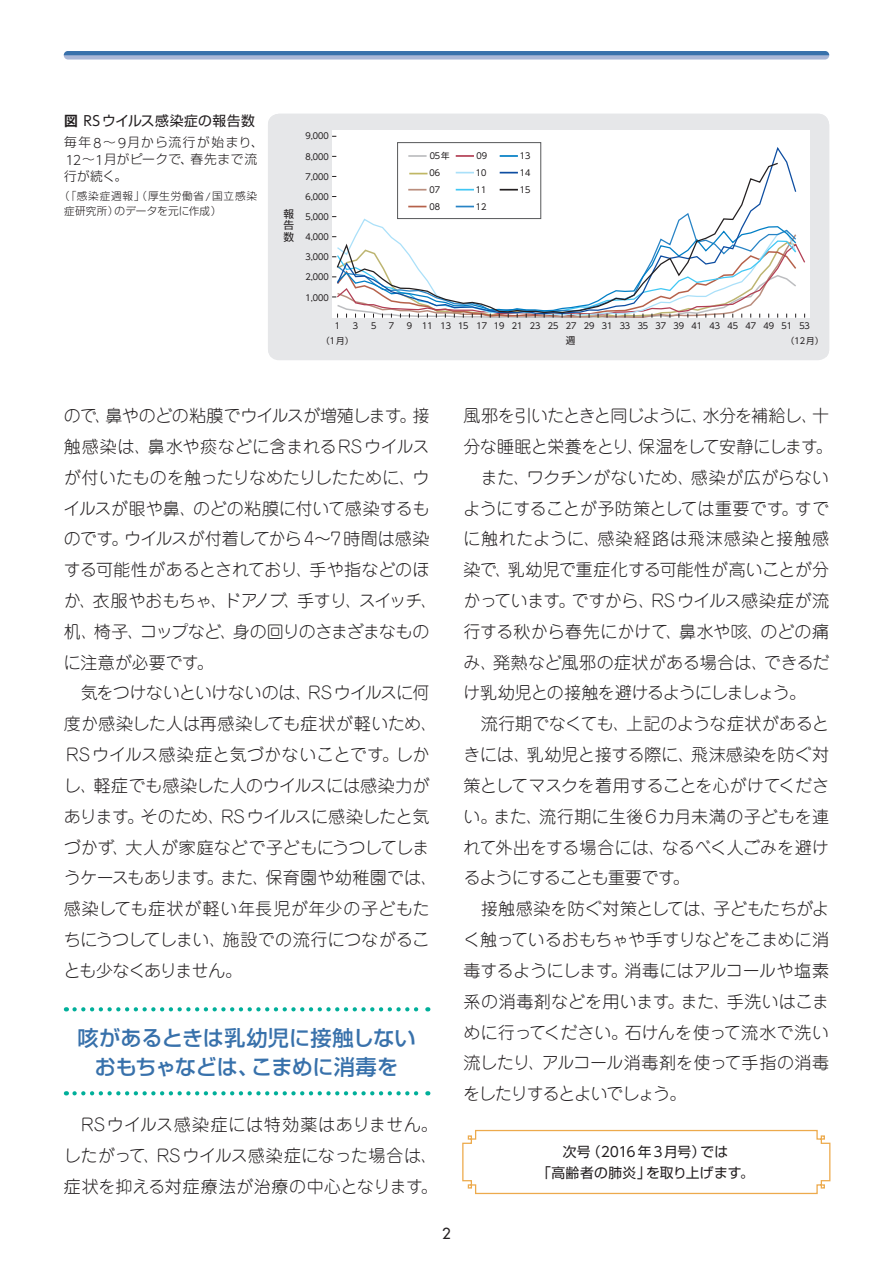
<style>
.page{position:relative;width:893px;height:1263px;background:#fff}
.page>*{position:absolute;margin:0;border:0;box-sizing:border-box;transform-origin:0 0}
.t1{font:500 21.3px/28.7px "Shin Go Pr 6 N";letter-spacing:-.01em;color:#3871ab;text-align:center}
.t2{font:300 16.95px/30.8px "Jun 101 Pro";letter-spacing:-.01em;color:#231f20}
.t3{font:14.85px "Futura";color:#231f20}
.t4{font:13.8px/21.3px "Shin Go Pr 6 N";letter-spacing:.02em;color:#231f20;text-align:center}
.t5{font:300 12.75px/17px "Shin Go Pr 6 N";letter-spacing:.05em;color:#231f20}
.t6{font:300 10.65px/14.9px "Shin Go Pr 6 N";letter-spacing:.04em;color:#231f20}
.t7{font:10.65px/11.7px "Shin Go Pr 6 N";color:#231f20;text-align:justify}
.t8{font:9.6px "Shin Go Pr 6 N";color:#231f20}
.t9{font:8.55px/17px "MO Clear Tone SG";color:#231f20;text-align:justify}
.t10{font:8.55px "Shin Go Pr 6 N";color:#231f20}
.s1{font-family:"Shin Go Pr 6 N De";font-weight:700}
.s2{font-family:"MO Clear Tone SG"}
.s3{font-family:"Shin Go Pr 6 N"}
</style>
<div class="page">
<svg style="left:64px;top:51px;width:765px;height:9px;background:#abb9d8"></svg>
<hr style="left:64px;top:51px;width:765px;height:4px;background:#3871ab">
<svg style="left:462px;top:1129px;width:369px;height:66px"></svg>
<svg style="left:75px;top:1007px;width:353px;height:4px"></svg>
<svg style="left:75px;top:1091px;width:353px;height:4px"></svg>
<div style="left:268px;top:114px;width:561px;height:243px;background:#e6e7e9"></div>
<div style="left:332px;top:130px;width:477px;height:187px;background:#fff"></div>
<svg style="left:336px;top:162px;width:442px;height:63px"></svg>
<svg style="left:500px;top:189px;width:18px;height:2px"></svg>
<div style="left:397px;top:142px;width:144px;height:77px;border:1px solid #57585a"></div>
<svg style="left:332px;top:225px;width:474px;height:104px"></svg>
<p class="t4" style="left:64px;top:109px;width:192px"><span class="s1">図</span> <span class="s2">RS</span>ウイルス感染症の報告数</p>
<p class="t5" style="left:64px;top:133px;width:201px">毎年<span class="s2">8</span>～<span class="s2">9</span>月から流行が始まり、<br><span class="s2">12</span>～<span class="s2">1</span>月がピークで、春先まで流行が続く。</p>
<p class="t6" style="left:64px;top:188px;width:194px;text-indent:-5px">（「感染症週報」（厚生労働省<span class="s2">/</span>国立感染症研究所）のデータを元に作成）</p>
<p class="t7" style="left:283px;top:207px;width:12px">報告数</p>
<p class="t9" style="left:306px;top:128px;width:25px">9,000</p>
<p class="t9" style="left:306px;top:148px;width:25px">8,000</p>
<p class="t9" style="left:306px;top:168px;width:25px">7,000</p>
<p class="t9" style="left:306px;top:188px;width:25px">6,000</p>
<p class="t9" style="left:306px;top:209px;width:25px">5,000</p>
<p class="t9" style="left:306px;top:229px;width:25px">4,000</p>
<p class="t9" style="left:306px;top:248px;width:25px">3,000</p>
<p class="t9" style="left:306px;top:269px;width:25px">2,000</p>
<p class="t9" style="left:306px;top:289px;width:25px">1,000</p>
<p class="t9" style="left:429px;top:147px;width:22px;text-align:left">05<span class="s3">年<br></span>06<br>07<br>08</p>
<p class="t9" style="left:476px;top:147px;width:13px">09<br>10<br>11</p>
<p class="t9" style="left:520px;top:147px;width:12px">13<br>14<br>15</p>
<p class="t9" style="left:476px;top:198px;width:12px">12</p>
<p class="t9" style="left:335px;top:317px;width:7px">1</p>
<p class="t9" style="left:353px;top:317px;width:7px">3</p>
<p class="t9" style="left:371px;top:317px;width:7px">5</p>
<p class="t9" style="left:389px;top:317px;width:7px">7</p>
<p class="t9" style="left:407px;top:317px;width:7px">9</p>
<p class="t9" style="left:440px;top:317px;width:371px">13 15 17 19 21 23 25 27 29 31 33 35 37 39 41 43 45 47 49 51 53</p>
<p class="t10" style="left:321px;top:334px;width:33px">（<span class="s2">1</span>月）</p>
<p class="t10" style="left:786px;top:334px;width:39px">（<span class="s2">12</span>月）</p>
<p class="t8" style="left:566px;top:333px;width:11px">週</p>
<p class="t2" style="left:64px;top:398px;width:376px">ので、鼻やのどの粘膜でウイルスが増殖します。接触感染は、鼻水や痰などに含まれるRSウイルスが付いたものを触ったりなめたりしたために、ウイルスが眼や鼻、のどの粘膜に付いて感染するものです。ウイルスが付着してから4～7 時間は感染する可能性があるとされており、手や指などのほか、衣服やおもちゃ、ドアノブ、手すり、スイッチ、机、椅子、コップなど、身の回りのさまざまなものに注意が必要です。<br>　気をつけないといけないのは、RSウイルスに何度か感染した人は再感染しても症状が軽いため、<br>RSウイルス感染症と気づかないことです。しかし、軽症でも感染した人のウイルスには感染力があります。そのため、RSウイルスに感染したと気づかず、大人が家庭などで子どもにうつしてしまうケースもあります。また、保育園や幼稚園では、感染しても症状が軽い年長児が年少の子どもたちにうつしてしまい、施設での流行につながることも少なくありません。</p>
<p class="t1" style="left:78px;top:1022px;width:340px">咳があるときは乳幼児に接触しないおもちゃなどは、こまめに消毒を</p>
<p class="t2" style="left:64px;top:1107px;width:376px;text-align:justify">　RSウイルス感染症には特効薬はありません。したがって、RSウイルス感染症になった場合は、症状を抑える対症療法が治療の中心となります。</p>
<p class="t2" style="left:463px;top:398px;width:371px">風邪を引いたときと同じように、水分を補給し、十分な睡眠と栄養をとり、保温をして安静にします。　また、ワクチンがないため、感染が広がらないようにすることが予防策としては重要です。すでに触れたように、感染経路は飛沫感染と接触感染で、乳幼児で重症化する可能性が高いことが分かっています。ですから、RSウイルス感染症が流行する秋から春先にかけて、鼻水や咳、のどの痛み、発熱など風邪の症状がある場合は、できるだけ乳幼児との接触を避けるようにしましょう。<br>　流行期でなくても、上記のような症状があるときには、乳幼児と接する際に、飛沫感染を防ぐ対策としてマスクを着用することを心がけてください。また、流行期に生後６カ月未満の子どもを連れて外出をする場合には、なるべく人ごみを避けるようにすることも重要です。<br>　接触感染を防ぐ対策としては、子どもたちがよく触っているおもちゃや手すりなどをこまめに消毒するようにします。消毒にはアルコールや塩素系の消毒剤などを用います。また、手洗いはこまめに行ってください。石けんを使って流水で洗い流したり、アルコール消毒剤を使って手指の消毒をしたりするとよいでしょう。</p>
<p class="t4" style="left:537px;top:1140px;width:218px">次号（<span class="s2">2016</span> 年<span class="s2">3</span>月号）では<br>「高齢者の肺炎」を取り上げます。</p>
<p class="t3" style="left:442px;top:1224px;width:10px">2</p>
</div>
